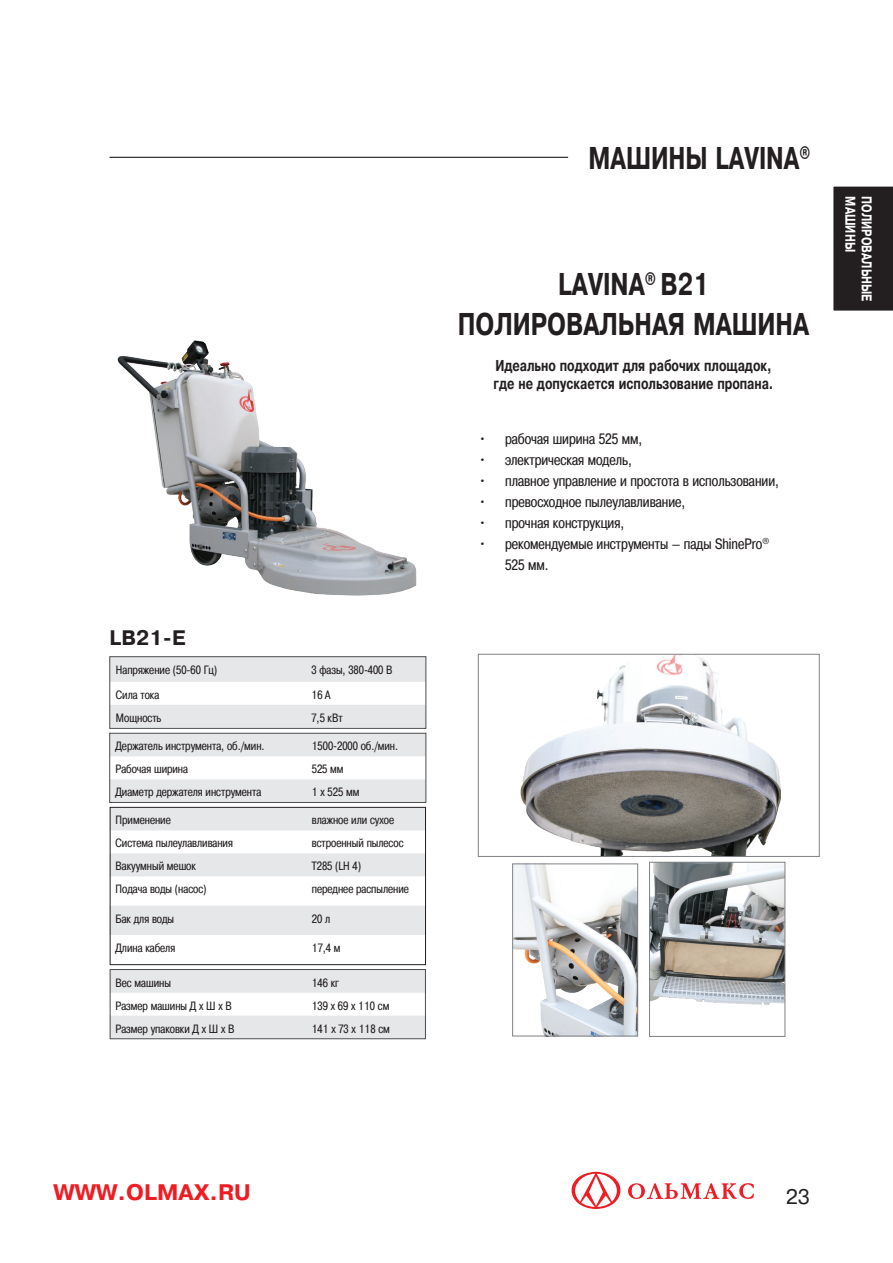
<style>
.page{position:relative;width:893px;height:1263px;background:#fff}
.page>*{position:absolute;margin:0;border:0;box-sizing:border-box;transform-origin:0 0}
.t1{font:700 condensed 30px "Pragmatica";color:#231f20}
.t2{font:700 22.5px "Pragmatica C";color:#ee1d23}
.t3{font:700 21px "Pragmatica C";color:#231f20}
.t4{font:21px "Pragmatica C";color:#231f20}
.t5{font:15px/21px "Pragmatica Cond C";color:#231f20}
.t6{font:700 condensed 15px/18px "Pragmatica";color:#231f20}
.t7{font:700 condensed 13.5px "Pragmatica";color:#fff}
.t8{font:12px "Pragmatica Cond C";color:#231f20}
</style>
<div class="page">
<img style="left:651px;top:864px;width:132px;height:141px">
<div style="left:649px;top:862px;width:136px;height:174px;border:1px solid #808285"></div>
<img style="left:520px;top:656px;width:261px;height:199px">
<div style="left:478px;top:654px;width:341px;height:203px;border:1px solid #808285"></div>
<img style="left:514px;top:866px;width:122px;height:168px">
<div style="left:512px;top:864px;width:126px;height:172px;border:1px solid #808285"></div>
<svg style="left:571px;top:1172px;width:183px;height:37px"></svg>
<hr style="left:110px;top:157px;width:458px;height:1px;background:#080302">
<div style="left:833px;top:186px;width:60px;height:125px;background:#231f20"></div>
<img style="left:117px;top:340px;width:300px;height:256px">
<svg style="left:110px;top:657px;width:316px;height:278px"></svg>
<div style="left:110px;top:807px;width:316px;height:158px;border:1px solid #231f20"></div>
<svg style="left:112px;top:971px;width:312px;height:66px"></svg>
<div style="left:110px;top:969px;width:316px;height:70px;border:1px solid #4b4c4d"></div>
<p class="t3" style="left:110px;top:626px;width:77px">LB21-E</p>
<p class="t8" style="left:116px;top:663px;width:103px">Напряжение (50-60 Гц)</p>
<p class="t8" style="left:311px;top:663px;width:83px">3 фазы, 380-400 В</p>
<p class="t8" style="left:116px;top:688px;width:45px">Сила тока</p>
<p class="t8" style="left:311px;top:688px;width:21px">16 А</p>
<p class="t8" style="left:116px;top:711px;width:47px">Мощность</p>
<p class="t8" style="left:311px;top:711px;width:33px">7,5 кВт</p>
<p class="t8" style="left:116px;top:739px;width:151px">Держатель инструмента, об./мин.</p>
<p class="t8" style="left:312px;top:739px;width:88px">1500-2000 об./мин.</p>
<p class="t8" style="left:116px;top:762px;width:74px">Рабочая ширина</p>
<p class="t8" style="left:312px;top:762px;width:33px">525 мм</p>
<p class="t8" style="left:116px;top:785px;width:147px">Диаметр держателя инструмента</p>
<p class="t8" style="left:312px;top:785px;width:49px">1 x 525 мм</p>
<p class="t8" style="left:116px;top:813px;width:57px">Применение</p>
<p class="t8" style="left:312px;top:813px;width:84px">влажное или сухое</p>
<p class="t8" style="left:116px;top:836px;width:119px">Система пылеулавливания</p>
<p class="t8" style="left:312px;top:836px;width:93px">встроенный пылесос</p>
<p class="t8" style="left:116px;top:859px;width:82px">Вакуумный мешок</p>
<p class="t8" style="left:312px;top:859px;width:51px">T285 (LH 4)</p>
<p class="t8" style="left:116px;top:882px;width:92px">Подача воды (насос)</p>
<p class="t8" style="left:312px;top:882px;width:99px">переднее распыление</p>
<p class="t8" style="left:116px;top:912px;width:60px">Бак для воды</p>
<p class="t8" style="left:312px;top:912px;width:20px">20 л</p>
<p class="t8" style="left:116px;top:941px;width:61px">Длина кабеля</p>
<p class="t8" style="left:312px;top:941px;width:30px">17,4 м</p>
<p class="t8" style="left:116px;top:976px;width:57px">Вес машины</p>
<p class="t8" style="left:312px;top:976px;width:29px">146 кг</p>
<p class="t8" style="left:116px;top:999px;width:118px">Размер машины Д х Ш х В</p>
<p class="t8" style="left:312px;top:999px;width:79px">139 x 69 x 110 см</p>
<p class="t8" style="left:116px;top:1021px;width:120px">Размер упаковки Д х Ш х В</p>
<p class="t8" style="left:312px;top:1021px;width:80px">141 x 73 x 118 см</p>
<h1 class="t1" style="left:588px;top:141px;width:223px">МАШИНЫ LAVINA<sup>®</sup></h1>
<p class="t1" style="left:558px;top:268px;width:152px">LAVINA<sup>®</sup> B21</p>
<p class="t1" style="left:458px;top:307px;width:353px">ПОЛИРОВАЛЬНАЯ МАШИНА</p>
<p class="t6" style="left:493px;top:357px;width:281px">Идеально подходит для рабочих площадок, где не допускается использование пропана.</p>
<p class="t5" style="left:478px;top:428px;width:166px">• рабочая ширина 525 мм,</p>
<p class="t5" style="left:478px;top:449px;width:155px">• электрическая модель,</p>
<p class="t5" style="left:478px;top:470px;width:302px">• плавное управление и простота в использовании,</p>
<p class="t5" style="left:478px;top:491px;width:209px">• превосходное пылеулавливание,</p>
<p class="t5" style="left:478px;top:512px;width:148px">• прочная конструкция,</p>
<p class="t5" style="left:505px;top:533px;width:266px;text-indent:-27px">• рекомендуемые инструменты – пады ShinePro<sup>®<br></sup>525 мм.</p>
<p class="t7" style="left:858px;top:196px;width:57px;rotate:90deg">МАШИНЫ</p>
<p class="t7" style="left:874px;top:196px;width:106px;rotate:90deg">ПОЛИРОВАЛЬНЫЕ</p>
<h2 class="t2" style="left:53px;top:1179px;width:199px">WWW.OLMAX.RU</h2>
<h3 class="t4" style="left:786px;top:1185px;width:26px">23</h3>
</div>
